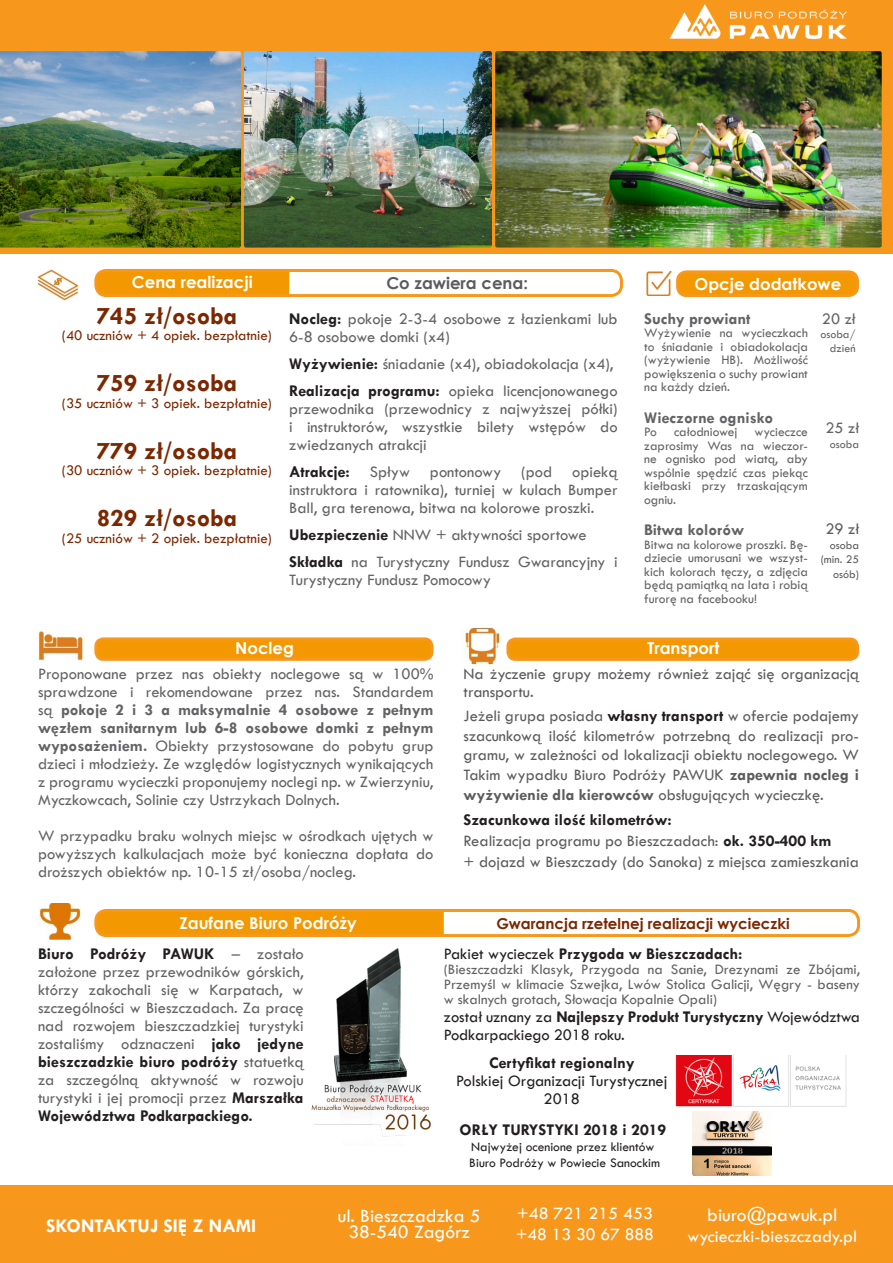
<style>
.page{position:relative;width:893px;height:1263px;background:#fff}
.page>*{position:absolute;margin:0;border:0;box-sizing:border-box;transform-origin:0 0}
.t1{font:700 25.5px "Tw Cen";color:#7b2801}
.t2{font:19.5px "Tw Cen";color:#fff}
.t3{font:700 19.5px "Tw Cen";color:#fff}
.t4{font:18px "Tw Cen";color:#fff}
.t5{font:16.5px/18px "Tw Cen";color:#636366;text-align:justify}
.t6{font:16.5px/19.8px "Tw Cen";color:#5c5c5f}
.t7{font:16.5px/18px "Tw Cen";color:#231f20}
.t8{font:700 16.5px "Tw Cen";color:#231f20}
.t9{font:700 16.5px "Century Gothic";color:#fff}
.t10{font:700 16.5px "Tw Cen";color:#636366}
.t11{font:700 16.5px "Century Gothic";color:#5c5c5f}
.t12{font:15px/15px "Tw Cen";color:#636366;text-align:justify}
.t13{font:15px "Tw Cen";color:#7b2801}
.t14{font:700 15px "Century Gothic";color:#7b2801}
.t15{font:13.5px/13.5px "Tw Cen";color:#636366;text-align:justify}
.t16{font:13.5px "Tw Cen";color:#231f20}
.t17{font:12px/14.4px "Tw Cen";color:#5c5c5f;text-align:right}
.t18{font:12px/14.4px "Tw Cen";color:#636366;text-align:right}
.s1{font-weight:700;color:#231f20}
.s2{font-weight:700}
.s3{font-weight:400}
</style>
<div class="page">
<img style="left:646px;top:271px;width:26px;height:25px">
<img style="left:39px;top:904px;width:41px;height:35px">
<img style="left:465px;top:627px;width:35px;height:39px">
<img style="left:38px;top:631px;width:45px;height:30px">
<img style="left:38px;top:269px;width:41px;height:32px">
<div style="left:0;top:0;width:893px;height:253px;background:#f7981d"></div>
<img style="left:669px;top:5px;width:178px;height:35px">
<img style="left:245px;top:53px;width:635px;height:193px">
<img style="left:0;top:51px;width:242px;height:197px">
<div style="left:242px;top:50px;width:251px;height:199px;border:2px solid #f7981d;border-radius:3px"></div>
<div style="left:494px;top:50px;width:389px;height:199px;border:2px solid #f7981d;border-radius:3px"></div>
<div style="left:98px;top:273px;width:191px;height:20px;background:#f39801"></div>
<div style="left:94px;top:269px;width:529px;height:28px;border:3px solid #f7981d;border-radius:11px"></div>
<div style="left:98px;top:913px;width:346px;height:20px;background:#f39801"></div>
<div style="left:94px;top:909px;width:766px;height:28px;border:3px solid #f7981d;border-radius:11px"></div>
<div style="left:98px;top:641px;width:332px;height:16px;background:#f39801"></div>
<div style="left:94px;top:637px;width:340px;height:24px;border:3px solid #f7981d;border-radius:8px"></div>
<div style="left:510px;top:641px;width:345px;height:16px;background:#f39801"></div>
<div style="left:506px;top:637px;width:353px;height:24px;border:3px solid #f7981d;border-radius:8px"></div>
<div style="left:680px;top:274px;width:175px;height:19px;background:#f39801"></div>
<div style="left:676px;top:270px;width:183px;height:27px;border:3px solid #f7981d;border-radius:9px"></div>
<img style="left:311px;top:948px;width:120px;height:189px">
<img style="left:692px;top:1111px;width:79px;height:65px">
<div style="left:0;top:1185px;width:893px;height:78px;background:#f7981d"></div>
<img style="left:675px;top:1056px;width:172px;height:51px">
<p class="t9" style="left:132px;top:269px;width:122px">Cena realizacji</p>
<p class="t1" style="left:97px;top:300px;width:142px">745 zł/osoba</p>
<p class="t13" style="left:62px;top:327px;width:211px">(40 uczniów + 4 opiek. bezpłatnie)</p>
<p class="t1" style="left:97px;top:368px;width:142px">759 zł/osoba</p>
<p class="t13" style="left:62px;top:394px;width:211px">(35 uczniów + 3 opiek. bezpłatnie)</p>
<p class="t1" style="left:97px;top:435px;width:142px">779 zł/osoba</p>
<p class="t13" style="left:62px;top:462px;width:211px">(30 uczniów + 3 opiek. bezpłatnie)</p>
<p class="t1" style="left:97px;top:503px;width:142px">829 zł/osoba</p>
<p class="t13" style="left:62px;top:529px;width:211px">(25 uczniów + 2 opiek. bezpłatnie)</p>
<p class="t11" style="left:386px;top:271px;width:143px">Co zawiera cena:</p>
<p class="t5" style="left:289px;top:309px;width:330px"><span class="s1">Nocleg:</span> pokoje 2-3-4 osobowe z łazienkami lub<br>6-8 osobowe domki (x4)</p>
<p class="t5" style="left:289px;top:354px;width:326px"><span class="s1">Wyżywienie:</span> śniadanie (x4), obiadokolacja (x4),</p>
<p class="t5" style="left:289px;top:381px;width:330px"><span class="s1">Realizacja programu:</span> opieka licencjonowanego przewodnika (przewodnicy z najwyższej półki) i instruktorów, wszystkie bilety wstępów do zwiedzanych atrakcji</p>
<p class="t5" style="left:289px;top:462px;width:330px"><span class="s1">Atrakcje:</span> Spływ pontonowy (pod opieką instruktora i ratownika), turniej w kulach Bumper Ball, gra terenowa, bitwa na kolorowe proszki.</p>
<p class="t5" style="left:289px;top:525px;width:299px"><span class="s1">Ubezpieczenie</span> NNW + aktywności sportowe</p>
<p class="t5" style="left:289px;top:552px;width:330px"><span class="s1">Składka</span> na Turystyczny Fundusz Gwarancyjny i<br>Turystyczny Fundusz Pomocowy</p>
<p class="t9" style="left:694px;top:271px;width:148px">Opcje dodatkowe</p>
<p class="t10" style="left:644px;top:309px;width:108px">Suchy prowiant</p>
<p class="t15" style="left:644px;top:326px;width:165px">Wyżywienie na wycieczkach to śniadanie i obiadokolacja (wyżywienie HB). Możliwość powiększenia o suchy prowiant na każdy dzień.</p>
<p class="t10" style="left:644px;top:408px;width:131px">Wieczorne ognisko</p>
<p class="t15" style="left:644px;top:425px;width:14px">Po</p>
<p class="t15" style="left:674px;top:425px;width:65px">całodniowej</p>
<p class="t15" style="left:644px;top:425px;width:165px;text-indent:110px">wycieczce zaprosimy Was na wieczor&shy;ne ognisko pod wiatą, aby wspólnie spędzić czas piekąc kiełbaski przy trzaskającym ogniu.</p>
<p class="t10" style="left:644px;top:520px;width:102px">Bitwa kolorów</p>
<p class="t15" style="left:644px;top:538px;width:165px">Bitwa na kolorowe proszki. Bę&shy;dziecie umorusani we wszyst&shy;kich kolorach tęczy, a zdjęcia będą pamiątką na lata i robią furorę na facebooku!</p>
<p class="t5" style="left:822px;top:309px;width:35px">20 zł</p>
<p class="t18" style="left:820px;top:327px;width:37px">osoba/ dzień</p>
<p class="t5" style="left:825px;top:419px;width:35px">25 zł</p>
<p class="t18" style="left:830px;top:436px;width:31px">osoba</p>
<p class="t6" style="left:825px;top:519px;width:35px">29 zł</p>
<p class="t17" style="left:821px;top:538px;width:40px">osoba (min. 25 osób)</p>
<p class="t9" style="left:235px;top:636px;width:60px">Nocleg</p>
<p class="t9" style="left:647px;top:636px;width:73px">Transport</p>
<p class="t5" style="left:38px;top:665px;width:397px">Proponowane przez nas obiekty noclegowe są w 100% sprawdzone i rekomendowane przez nas. Standardem są <span class="s2">pokoje 2 i 3 a maksymalnie 4 osobowe z pełnym węzłem sanitarnym lub 6-8 osobowe domki z pełnym wyposażeniem.</span> Obiekty przystosowane do pobytu grup dzieci i młodzieży. Ze względów logistycznych wynikających z programu wycieczki proponujemy noclegi np. w Zwierzyniu, Myczkowcach, Solinie czy Ustrzykach Dolnych.</p>
<p class="t5" style="left:38px;top:827px;width:397px">W przypadku braku wolnych miejsc w ośrodkach ujętych w powyższych kalkulacjach może być konieczna dopłata do droższych obiektów np. 10-15 zł/osoba/nocleg.</p>
<p class="t9" style="left:180px;top:910px;width:179px">Zaufane Biuro Podróży</p>
<p class="t6" style="left:464px;top:665px;width:397px;line-height:17.1px">Na życzenie grupy możemy również zająć się organizacją transportu.</p>
<p class="t6" style="left:464px;top:706px;width:397px;text-align:justify">Jeżeli grupa posiada <span class="s1">własny transport</span> w ofercie podajemy szacunkową ilość kilometrów potrzebną do realizacji pro&shy;gramu, w zależności od lokalizacji obiektu noclegowego. W Takim wypadku Biuro Podróży PAWUK <span class="s2">zapewnia nocleg i wyżywienie dla kierowców</span> obsługujących wycieczkę.</p>
<p class="t8" style="left:464px;top:810px;width:210px">Szacunkowa ilość kilometrów:</p>
<p class="t6" style="left:464px;top:831px;width:369px">Realizacja programu po Bieszczadach: <span class="s1">ok. 350-400 km</span></p>
<p class="t6" style="left:464px;top:852px;width:397px">+ dojazd w Bieszczady (do Sanoka) z miejsca zamieszkania</p>
<p class="t14" style="left:496px;top:912px;width:295px">Gwarancja rzetelnej realizacji wycieczki</p>
<p class="t5" style="left:38px;top:945px;width:267px"><span class="s1">Biuro Podróży PAWUK</span> – zostało założone przez przewodników górskich, którzy zakochali się w Karpatach, w szczególności w Bieszczadach. Za pracę nad rozwojem bieszczadzkiej turystyki zostaliśmy odznaczeni <span class="s1">jako jedyne bieszczadzkie biuro podróży</span> statuetką za szczególną aktywność w rozwoju turystyki i jej promocji przez <span class="s1">Marszałka Województwa Podkarpackiego.</span></p>
<p class="t8" style="left:444px;top:944px;width:300px"><span class="s3">Pakiet wycieczek</span> Przygoda w Bieszczadach:</p>
<p class="t12" style="left:444px;top:962px;width:418px">(Bieszczadzki Klasyk, Przygoda na Sanie, Drezynami ze Zbójami, Przemyśl w klimacie Szwejka, Lwów Stolica Galicji, Węgry - baseny w skalnych grotach, Słowacja Kopalnie Opali)</p>
<p class="t7" style="left:444px;top:1008px;width:418px">został uznany za <span class="s2">Najlepszy Produkt Turystyczny</span> Województwa<br>Podkarpackiego 2018 roku.</p>
<p class="t8" style="left:489px;top:1053px;width:147px">Certyfikat regionalny</p>
<p class="t7" style="left:456px;top:1072px;width:213px;text-align:center">Polskiej Organizacji Turystycznej<br>2018</p>
<p class="t8" style="left:460px;top:1119px;width:208px">ORŁY TURYSTYKI 2018 i 2019</p>
<p class="t16" style="left:471px;top:1138px;width:185px">Najwyżej ocenione przez klientów</p>
<p class="t16" style="left:469px;top:1154px;width:192px">Biuro Podróży w Powiecie Sanockim</p>
<p class="t2" style="left:338px;top:1204px;width:144px">ul. Bieszczadzka 5</p>
<p class="t2" style="left:348px;top:1220px;width:123px">38-540 Zagórz</p>
<p class="t2" style="left:707px;top:1203px;width:132px">biuro@pawuk.pl</p>
<p class="t4" style="left:687px;top:1226px;width:171px">wycieczki-bieszczady.pl</p>
<p class="t4" style="left:517px;top:1202px;width:138px">+48 721 215 453</p>
<p class="t4" style="left:516px;top:1224px;width:140px">+48 13 30 67 888</p>
<p class="t3" style="left:46px;top:1214px;width:212px">SKONTAKTUJ SIĘ Z NAMI</p>
</div>
